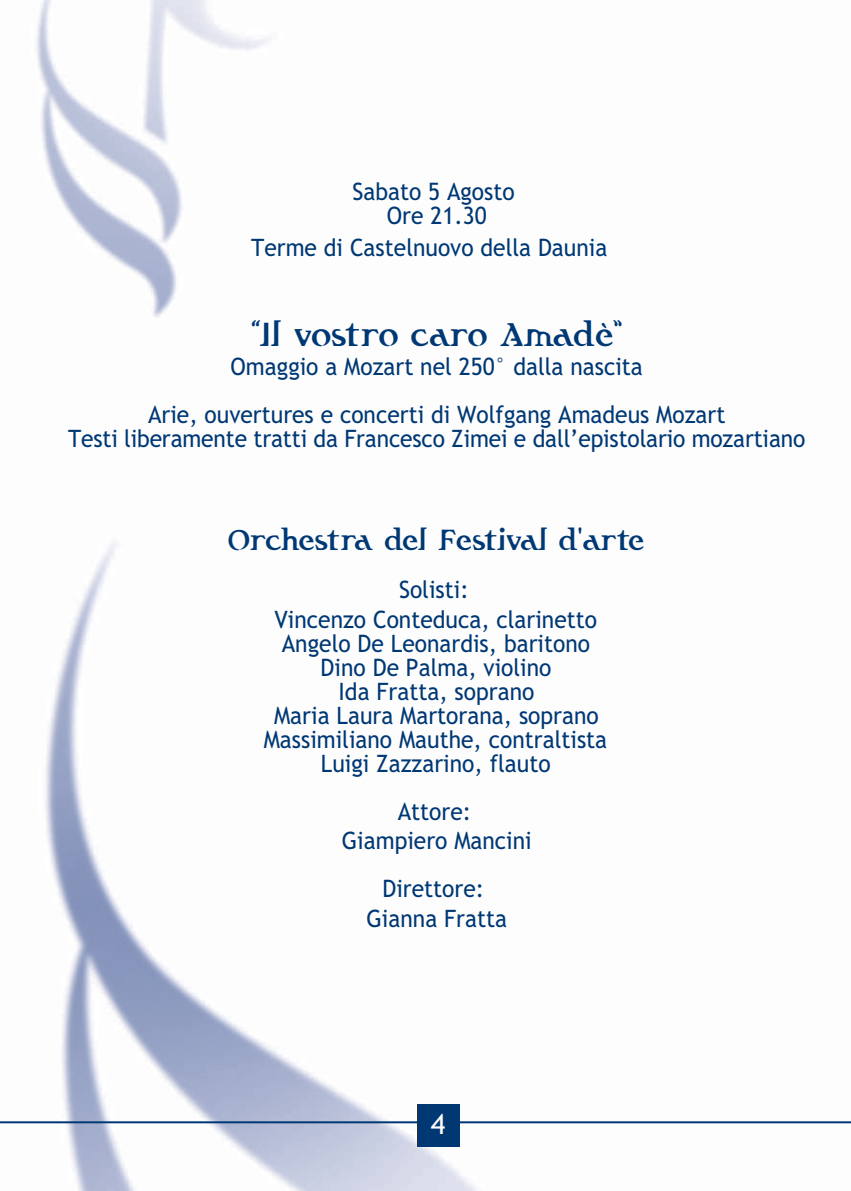
<style>
.page{position:relative;width:851px;height:1191px;background:#fff}
.page>*{position:absolute;margin:0;border:0;box-sizing:border-box;transform-origin:0 0}
.t1{font:700 32px "Fandango";color:#003874}
.t2{font:700 28px "Fandango";letter-spacing:-.03em;color:#003874}
.t3{font:28px "Trebuchet MS";color:#fff}
.t4{font:24px/24px "Trebuchet MS";color:#003874;text-align:center;scale:.95 1}
</style>
<div class="page">
<img style="left:0;top:0;width:850px;height:1191px">
<div style="left:416px;top:1104px;width:43px;height:42px;background:#003874"></div>
<hr style="left:0;top:1121px;width:850px;height:2px;background:#003874">
<p class="t4" style="left:352px;top:181px;width:172px">Sabato 5 Agosto<br>Ore 21.30</p>
<p class="t4" style="left:251px;top:238px;width:376px">Terme di Castelnuovo della Daunia</p>
<h1 class="t1" style="left:252px;top:319px;width:370px">“Il vostro caro Amadè”</h1>
<p class="t4" style="left:148px;top:345px;width:609px;line-height:48px">Omaggio a Mozart nel 250° dalla nascita<br>Arie, ouvertures e concerti di Wolfgang Amadeus Mozart</p>
<p class="t4" style="left:68px;top:429px;width:777px">Testi liberamente tratti da Francesco Zimei e dall’epistolario mozartiano</p>
<p class="t2" style="left:228px;top:526px;width:418px">Orchestra del Festival d'arte</p>
<p class="t4" style="left:274px;top:576px;width:341px;line-height:29.6px">Solisti:<br>Vincenzo Conteduca, clarinetto</p>
<p class="t4" style="left:264px;top:633px;width:363px">Angelo De Leonardis, baritono<br>Dino De Palma, violino<br>Ida Fratta, soprano<br>Maria Laura Martorana, soprano<br>Massimiliano Mauthe, contraltista<br>Luigi Zazzarino, flauto</p>
<p class="t4" style="left:342px;top:798px;width:201px;line-height:29.6px">Attore:<br>Giampiero Mancini</p>
<p class="t4" style="left:366px;top:876px;width:149px;line-height:29.6px">Direttore:<br>Gianna Fratta</p>
<p class="t3" style="left:430px;top:1113px;width:16px">4</p>
</div>
